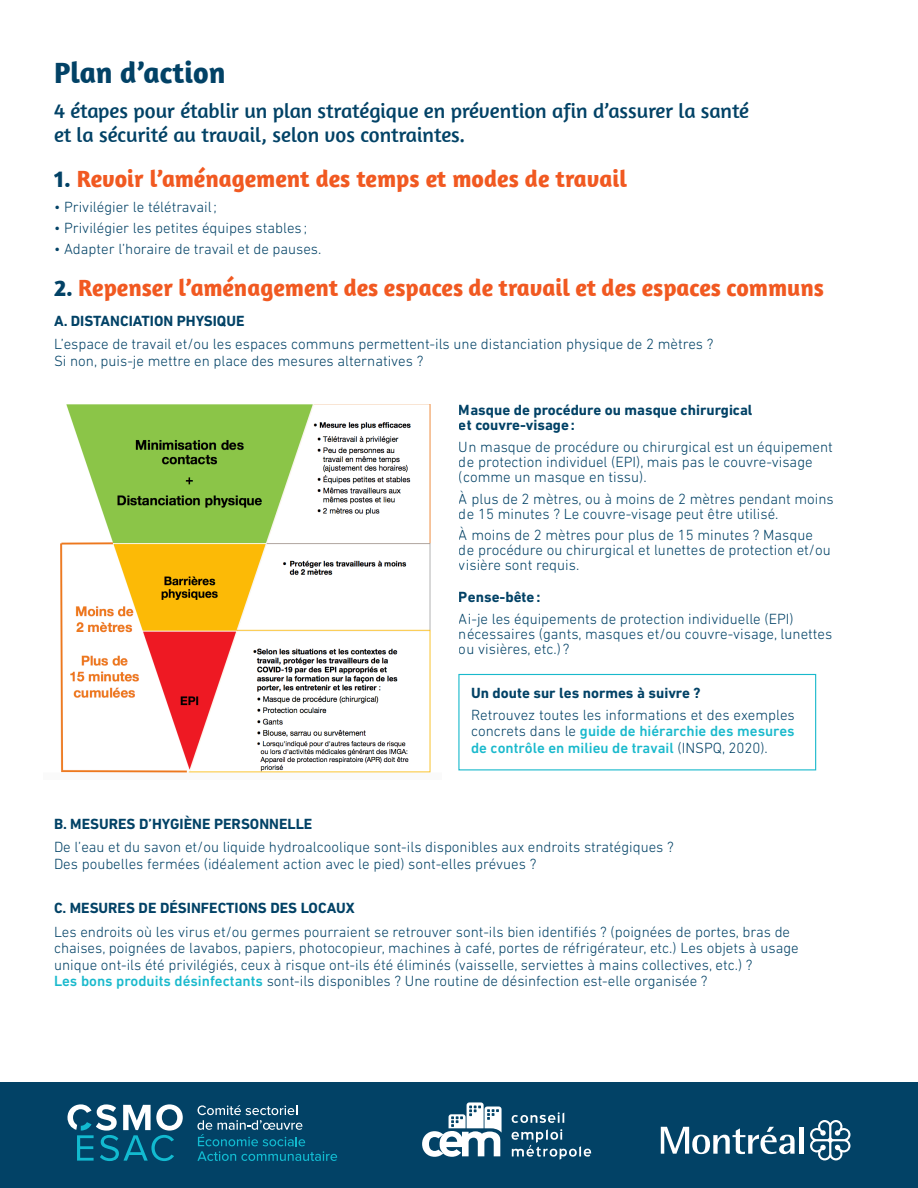
<style>
.page{position:relative;width:918px;height:1188px;background:#fff}
.page>*{position:absolute;margin:0;border:0;box-sizing:border-box;transform-origin:0 0}
.t1{font:700 30px "Amaranth";letter-spacing:.005em;color:#024266}
.t2{font:700 24px "Amaranth";color:#f15921}
.t3{font:21px/24px "Amaranth";color:#024266}
.t4{font:300 15px/16.5px "DIN Next LT Pro";color:#024266}
.t5{font:700 15px/15px "DIN Next LT Pro";color:#024266}
.s1{color:#024266}
.s2{font-weight:500;color:#19b9cc}
</style>
<div class="page">
<div style="left:0;top:1082px;width:918px;height:106px;background:#024266"></div>
<svg style="left:68px;top:1104px;width:115px;height:57px"></svg>
<svg style="left:197px;top:1105px;width:140px;height:56px"></svg>
<svg style="left:661px;top:1127px;width:134px;height:27px"></svg>
<hr style="left:799px;top:1127px;width:4px;height:27px;background:#fff">
<svg style="left:810px;top:1120px;width:41px;height:40px"></svg>
<svg style="left:512px;top:1112px;width:52px;height:11px"></svg>
<svg style="left:512px;top:1129px;width:79px;height:31px"></svg>
<svg style="left:422px;top:1102px;width:80px;height:55px"></svg>
<img style="left:60px;top:404px;width:371px;height:369px">
<div style="left:458px;top:674px;width:358px;height:96px;border:1px solid #19b9cc"></div>
<p class="t1" style="left:54px;top:54px;width:173px">Plan d’action</p>
<p class="t3" style="left:54px;top:98px;width:697px">4 étapes pour établir un plan stratégique en prévention afin d’assurer la santé et la sécurité au travail, selon vos contraintes.</p>
<h2 class="t2" style="left:54px;top:163px;width:575px"><span class="s1">1.</span> Revoir l’aménagement des temps et modes de travail</h2>
<p class="t4" style="left:54px;top:199px;width:164px">• Privilégier le télétravail;</p>
<p class="t4" style="left:54px;top:220px;width:255px">• Privilégier les petites équipes stables ;</p>
<p class="t4" style="left:54px;top:241px;width:269px">• Adapter l’horaire de travail et de pauses.</p>
<h2 class="t2" style="left:54px;top:273px;width:772px"><span class="s1">2.</span> Repenser l’aménagement des espaces de travail et des espaces communs</h2>
<p class="t5" style="left:54px;top:313px;width:192px">A. DISTANCIATION PHYSIQUE</p>
<p class="t4" style="left:54px;top:336px;width:661px">L’espace de travail et/ou les espaces communs permettent-ils une distanciation physique de 2 mètres ?<br>Si non, puis-je mettre en place des mesures alternatives ?</p>
<p class="t5" style="left:459px;top:403px;width:295px">Masque de procédure ou masque chirurgical et couvre-visage:</p>
<p class="t4" style="left:459px;top:439px;width:375px;line-height:15px">Un masque de procédure ou chirurgical est un équipement de protection individuel (EPI), mais pas le couvre-visage (comme un masque en tissu).</p>
<p class="t4" style="left:459px;top:491px;width:376px;line-height:15px">À plus de 2 mètres, ou à moins de 2 mètres pendant moins de 15 minutes ? Le couvre-visage peut être utilisé.</p>
<p class="t4" style="left:459px;top:528px;width:373px;line-height:15px">À moins de 2 mètres pour plus de 15 minutes ? Masque de procédure ou chirurgical et lunettes de protection et/ou visière sont requis.</p>
<p class="t5" style="left:459px;top:589px;width:83px">Pense-bête:</p>
<p class="t4" style="left:459px;top:611px;width:375px;line-height:15px">Ai-je les équipements de protection individuelle (EPI) nécessaires (gants, masques et/ou couvre-visage, lunettes ou visières, etc.) ?</p>
<p class="t5" style="left:471px;top:685px;width:231px">Un doute sur les normes à suivre ?</p>
<p class="t4" style="left:471px;top:706px;width:325px;text-align:justify">Retrouvez toutes les informations et des exemples concrets dans le <span class="s2">guide de hiérarchie des mesures de contrôle en milieu de travail</span> (INSPQ, 2020).</p>
<p class="t5" style="left:54px;top:816px;width:260px">B. MESURES D’HYGIÈNE PERSONNELLE</p>
<p class="t4" style="left:54px;top:839px;width:621px">De l’eau et du savon et/ou liquide hydroalcoolique sont-ils disponibles aux endroits stratégiques ?<br>Des poubelles fermées (idéalement action avec le pied) sont-elles prévues ?</p>
<p class="t5" style="left:54px;top:901px;width:302px">C. MESURES DE DÉSINFECTIONS DES LOCAUX</p>
<p class="t4" style="left:54px;top:923px;width:746px">Les endroits où les virus et/ou germes pourraient se retrouver sont-ils bien identifiés ? (poignées de portes, bras de chaises, poignées de lavabos, papiers, photocopieur, machines à café, portes de réfrigérateur, etc.) Les objets à usage unique ont-ils été privilégiés, ceux à risque ont-ils été éliminés (vaisselle, serviettes à mains collectives, etc.) ?<br><span class="s2">Les bons produits désinfectants</span> sont-ils disponibles ? Une routine de désinfection est-elle organisée ?</p>
</div>
